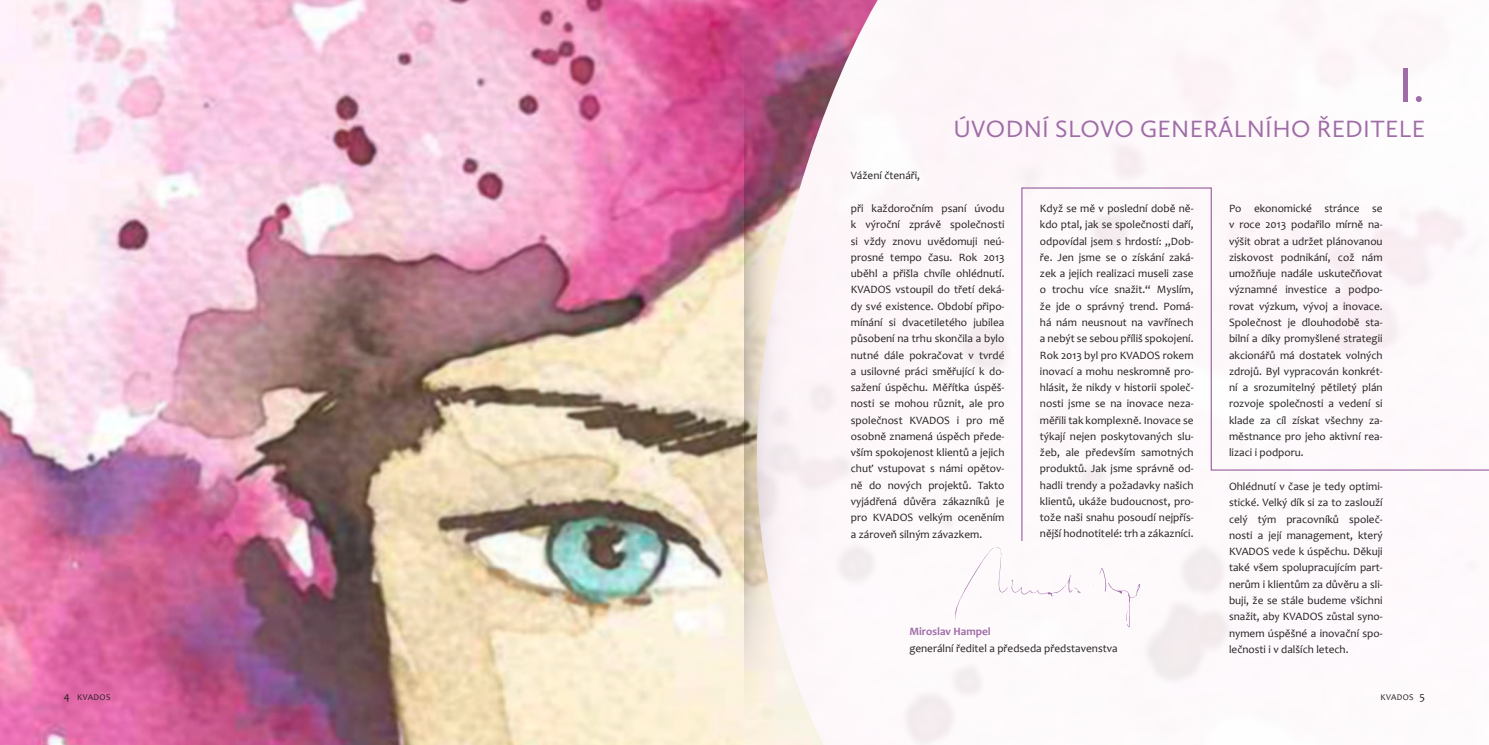
<style>
.page{position:relative;width:1489px;height:745px;background:#fff}
.page>*{position:absolute;margin:0;border:0;box-sizing:border-box;transform-origin:0 0}
.t1{font:50px "Calluna Sans";color:#9f6ca7}
.t2{font:24.38px "Calluna Sans";letter-spacing:.015em;color:#9f6ca7}
.t3{font:11.25px/16.2px "Candara";color:#231f20;text-align:justify}
.t4{font:8.75px "Candara";letter-spacing:.04em;color:#231f20}
.s1{font-weight:700;color:#9f6ca7}
.s2{font-size:11.25px}
</style>
<div class="page">
<svg style="left:1092px;top:567px;width:48px;height:60px"></svg>
<svg style="left:1047px;top:542px;width:33px;height:78px"></svg>
<svg style="left:1047px;top:187px;width:441px;height:355px"></svg>
<svg style="left:877px;top:0;width:170px;height:744px"></svg>
<img style="left:0;top:0;width:877px;height:744px">
<svg style="left:744px;top:0;width:72px;height:744px"></svg>
<p class="t3" style="left:850px;top:167px;width:71px">Vážení čtenáři,</p>
<p class="t1" style="left:1397px;top:54px;width:28px">I.</p>
<p class="t2" style="left:953px;top:114px;width:473px">ÚVODNÍ SLOVO GENERÁLNÍHO ŘEDITELE</p>
<p class="t3" style="left:850px;top:200px;width:155px">při každoročním psaní úvodu k výroční zprávě společnosti si vždy znovu uvědomuji neú&shy;prosné tempo času. Rok 2013 uběhl a přišla chvíle ohlédnutí.<br>KVADOS vstoupil do třetí deká&shy;dy své existence. Období připo&shy;mínání si dvacetiletého jubilea působení na trhu skončila a bylo nutné dále pokračovat v tvrdé a usilovné práci směřující k do&shy;sažení úspěchu. Měřítka úspěš&shy;nosti se mohou různit, ale pro společnost KVADOS i pro mě osobně znamená úspěch přede&shy;vším spokojenost klientů a jejich chuť vstupovat s námi opětov&shy;ně do nových projektů. Takto vyjádřená důvěra zákazníků je pro KVADOS velkým oceněním a zároveň silným závazkem.</p>
<p class="t3" style="left:1039px;top:200px;width:155px">Když se mě v poslední době ně&shy;kdo ptal, jak se společnosti daří, odpovídal jsem s hrdostí: „Dob&shy;ře. Jen jsme se o získání zaká&shy;zek a jejich realizaci museli zase o trochu více snažit.“ Myslím, že jde o správný trend. Pomá&shy;há nám neusnout na vavřínech a nebýt se sebou příliš spokojení.<br>Rok 2013 byl pro KVADOS rokem inovací a mohu neskromně pro&shy;hlásit, že nikdy v historii společ&shy;nosti jsme se na inovace neza&shy;měřili tak komplexně. Inovace se týkají nejen poskytovaných slu&shy;žeb, ale především samotných produktů. Jak jsme správně od&shy;hadli trendy a požadavky našich klientů, ukáže budoucnost, pro&shy;tože naši snahu posoudí nejpřís&shy;nější hodnotitelé: trh a zákazníci.</p>
<p class="t3" style="left:1228px;top:200px;width:155px">Po ekonomické stránce se v roce 2013 podařilo mírně na&shy;výšit obrat a udržet plánovanou ziskovost podnikání, což nám umožňuje nadále uskutečňovat významné investice a podpo&shy;rovat výzkum, vývoj a inovace.<br>Společnost je dlouhodobě sta&shy;bilní a díky promyšlené strategii akcionářů má dostatek volných zdrojů. Byl vypracován konkrét&shy;ní a srozumitelný pětiletý plán rozvoje společnosti a vedení si klade za cíl získat všechny za&shy;městnance pro jeho aktivní rea&shy;lizaci i podporu.</p>
<p class="t3" style="left:1228px;top:478px;width:155px">Ohlédnutí v čase je tedy optimi&shy;stické. Velký dík si za to zaslouží celý tým pracovníků společ&shy;nosti a její management, který KVADOS vede k úspěchu. Děkuji také všem spolupracujícím part&shy;nerům i klientům za důvěru a sli&shy;buji, že se stále budeme všichni snažit, aby KVADOS zůstal syno&shy;nymem úspěšné a inovační spo&shy;lečnosti i v dalších letech.</p>
<p class="t3" style="left:909px;top:623px;width:210px"><span class="s1">Miroslav Hampel<br></span>generální ředitel a předseda představenstva</p>
<p class="t4" style="left:64px;top:691px;width:48px"><span class="s2">4</span> KVADOS</p>
<p class="t4" style="left:1380px;top:691px;width:46px">KVADOS <span class="s2">5</span></p>
</div>
